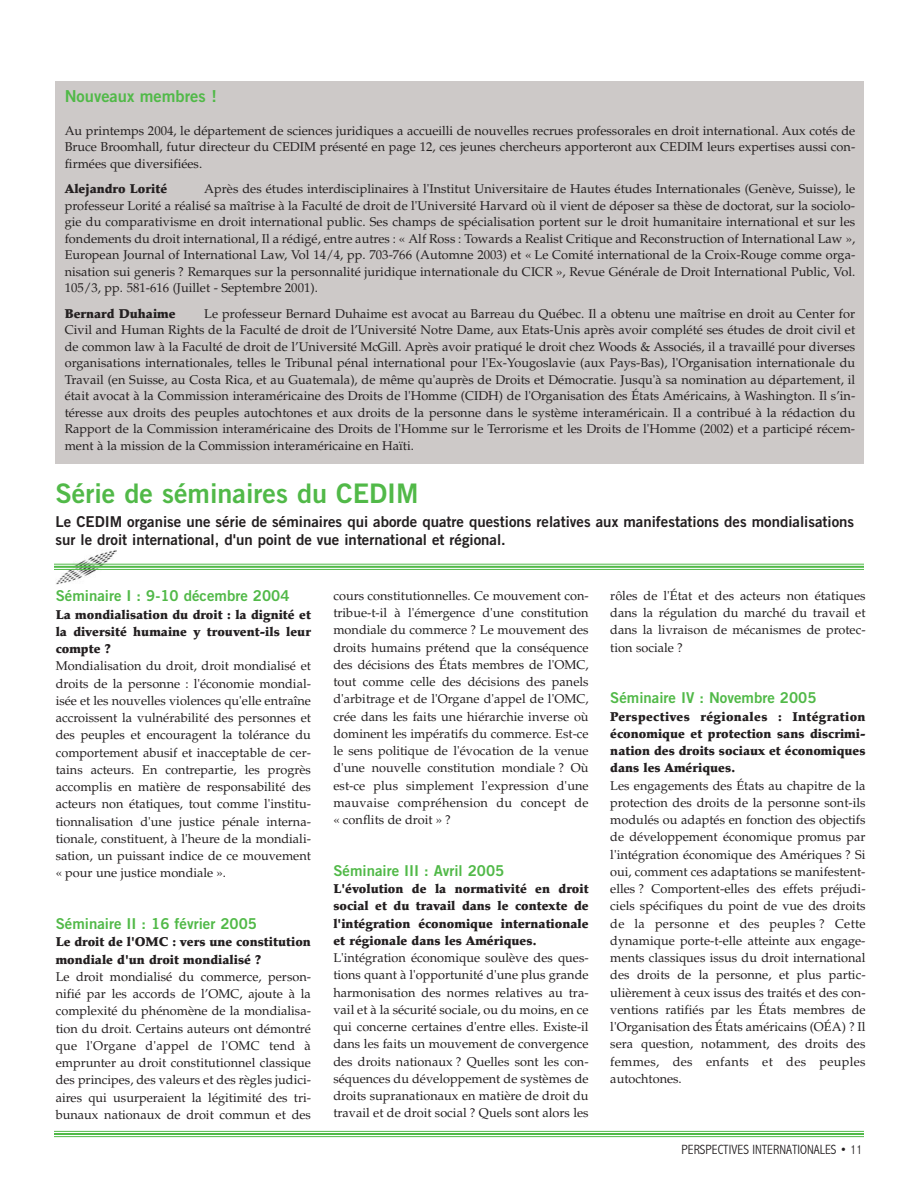
<style>
.page{position:relative;width:918px;height:1188px;background:#fff}
.page>*{position:absolute;margin:0;border:0;box-sizing:border-box;transform-origin:0 0}
.t1{font:27px "Trade Gothic Bold Two";color:#51b948}
.t2{font:16.5px "Trade Gothic Bold Two";color:#51b948}
.t3{font:15px/18px "Trade Gothic Bold Two";color:#231f20}
.t4{font:15px "Trade Gothic Bold Two";color:#51b948}
.t5{font:300 condensed 13.5px "Abadi";color:#231f20}
.t6{font:12.75px/17.2px "Palatino";color:#231f20;text-align:justify}
.t7{font:900 12.75px/17.2px "Palatino";color:#231f20;text-align:justify}
</style>
<div class="page">
<img style="left:56px;top:550px;width:60px;height:35px">
<hr style="left:54px;top:1131px;width:810px;height:1px;background:#51b948">
<hr style="left:54px;top:1133px;width:810px;height:2px;background:#51b948">
<hr style="left:54px;top:1136px;width:810px;height:1px;background:#51b948">
<div style="left:56px;top:81px;width:808px;height:383px;background:#cdc9c8"></div>
<hr style="left:54px;top:564px;width:810px;height:1px;background:#51b948">
<hr style="left:54px;top:566px;width:810px;height:2px;background:#51b948">
<hr style="left:54px;top:569px;width:810px;height:1px;background:#51b948">
<p class="t2" style="left:65px;top:90px;width:154px">Nouveaux membres !</p>
<p class="t6" style="left:65px;top:124px;width:792px;line-height:16.5px">Au printemps 2004, le département de sciences juridiques a accueilli de nouvelles recrues professorales en droit international. Aux cotés de Bruce Broomhall, futur directeur du CEDIM présenté en page 12, ces jeunes chercheurs apporteront aux CEDIM leurs expertises aussi con&shy;firmées que diversifiées.</p>
<p class="t7" style="left:65px;top:182px;width:104px">Alejandro Lorité</p>
<p class="t6" style="left:65px;top:182px;width:792px;line-height:16.5px;text-indent:140px">Après des études interdisciplinaires à l'Institut Universitaire de Hautes études Internationales (Genève, Suisse), le professeur Lorité a réalisé sa maîtrise à la Faculté de droit de l'Université Harvard où il vient de déposer sa thèse de doctorat, sur la sociolo&shy;gie du comparativisme en droit international public. Ses champs de spécialisation portent sur le droit humanitaire international et sur les fondements du droit international, Il a rédigé, entre autres : « Alf Ross : Towards a Realist Critique and Reconstruction of International Law », European Journal of International Law, Vol 14/4, pp. 703-766 (Automne 2003) et « Le Comité international de la Croix-Rouge comme orga&shy;nisation sui generis ? Remarques sur la personnalité juridique internationale du CICR », Revue Générale de Droit International Public, Vol.<br>105/3, pp. 581-616 (Juillet - Septembre 2001).</p>
<p class="t7" style="left:65px;top:306px;width:112px">Bernard Duhaime</p>
<p class="t6" style="left:65px;top:307px;width:792px;line-height:16.5px;text-indent:140px">Le professeur Bernard Duhaime est avocat au Barreau du Québec. Il a obtenu une maîtrise en droit au Center for Civil and Human Rights de la Faculté de droit de l’Université Notre Dame, aux Etats-Unis après avoir complété ses études de droit civil et de common law à la Faculté de droit de l’Université McGill. Après avoir pratiqué le droit chez Woods &amp; Associés, il a travaillé pour diverses organisations internationales, telles le Tribunal pénal international pour l'Ex-Yougoslavie (aux Pays-Bas), l'Organisation internationale du Travail (en Suisse, au Costa Rica, et au Guatemala), de même qu'auprès de Droits et Démocratie. Jusqu'à sa nomination au département, il était avocat à la Commission interaméricaine des Droits de l'Homme (CIDH) de l'Organisation des États Américains, à Washington. Il s’in&shy;téresse aux droits des peuples autochtones et aux droits de la personne dans le système interaméricain. Il a contribué à la rédaction du Rapport de la Commission interaméricaine des Droits de l'Homme sur le Terrorisme et les Droits de l'Homme (2002) et a participé récem&shy;ment à la mission de la Commission interaméricaine en Haïti.</p>
<h1 class="t1" style="left:56px;top:484px;width:365px">Série de séminaires du CEDIM</h1>
<p class="t3" style="left:56px;top:514px;width:800px">Le CEDIM organise une série de séminaires qui aborde quatre questions relatives aux manifestations des mondialisations sur le droit international, d'un point de vue international et régional.</p>
<p class="t4" style="left:56px;top:591px;width:235px">Séminaire I : 9-10 décembre 2004</p>
<p class="t7" style="left:56px;top:607px;width:257px">La mondialisation du droit : la dignité et la diversité humaine y trouvent-ils leur compte ?</p>
<p class="t6" style="left:56px;top:659px;width:257px">Mondialisation du droit, droit mondialisé et droits de la personne : l'économie mondial&shy;isée et les nouvelles violences qu'elle entraîne accroissent la vulnérabilité des personnes et des peuples et encouragent la tolérance du comportement abusif et inacceptable de cer&shy;tains acteurs. En contrepartie, les progrès accomplis en matière de responsabilité des acteurs non étatiques, tout comme l'institu&shy;tionnalisation d'une justice pénale interna&shy;tionale, constituent, à l'heure de la mondiali&shy;sation, un puissant indice de ce mouvement « pour une justice mondiale ».</p>
<p class="t4" style="left:56px;top:918px;width:203px">Séminaire II : 16 février 2005</p>
<p class="t7" style="left:56px;top:935px;width:257px">Le droit de l'OMC : vers une constitution mondiale d'un droit mondialisé ?</p>
<p class="t6" style="left:56px;top:969px;width:257px">Le droit mondialisé du commerce, person&shy;nifié par les accords de l’OMC, ajoute à la complexité du phénomène de la mondialisa&shy;tion du droit. Certains auteurs ont démontré que l'Organe d'appel de l'OMC tend à emprunter au droit constitutionnel classique des principes, des valeurs et des règles judici&shy;aires qui usurperaient la légitimité des tri&shy;bunaux nationaux de droit commun et des</p>
<p class="t6" style="left:333px;top:588px;width:257px">cours constitutionnelles. Ce mouvement con&shy;tribue-t-il à l'émergence d'une constitution mondiale du commerce ? Le mouvement des droits humains prétend que la conséquence des décisions des États membres de l'OMC, tout comme celle des décisions des panels d'arbitrage et de l'Organe d'appel de l'OMC, crée dans les faits une hiérarchie inverse où dominent les impératifs du commerce. Est-ce le sens politique de l'évocation de la venue d'une nouvelle constitution mondiale ? Où est-ce plus simplement l'expression d'une mauvaise compréhension du concept de « conflits de droit » ?</p>
<p class="t4" style="left:333px;top:865px;width:173px">Séminaire III : Avril 2005</p>
<p class="t7" style="left:333px;top:881px;width:257px">L'évolution de la normativité en droit social et du travail dans le contexte de l'intégration économique internationale et régionale dans les Amériques.</p>
<p class="t6" style="left:333px;top:951px;width:257px">L'intégration économique soulève des ques&shy;tions quant à l'opportunité d'une plus grande harmonisation des normes relatives au tra&shy;vail et à la sécurité sociale, ou du moins, en ce qui concerne certaines d'entre elles. Existe-il dans les faits un mouvement de convergence des droits nationaux ? Quelles sont les con&shy;séquences du développement de systèmes de droits supranationaux en matière de droit du travail et de droit social ? Quels sont alors les</p>
<p class="t6" style="left:610px;top:588px;width:257px">rôles de l'État et des acteurs non étatiques dans la régulation du marché du travail et dans la livraison de mécanismes de protec&shy;tion sociale ?</p>
<p class="t4" style="left:610px;top:693px;width:208px">Séminaire IV : Novembre 2005</p>
<p class="t7" style="left:610px;top:709px;width:257px">Perspectives régionales : Intégration économique et protection sans discrimi&shy;nation des droits sociaux et économiques dans les Amériques.</p>
<p class="t6" style="left:610px;top:778px;width:257px">Les engagements des États au chapitre de la protection des droits de la personne sont-ils modulés ou adaptés en fonction des objectifs de développement économique promus par l'intégration économique des Amériques ? Si oui, comment ces adaptations se manifestent&shy;elles ? Comportent-elles des effets préjudi&shy;ciels spécifiques du point de vue des droits de la personne et des peuples ? Cette dynamique porte-t-elle atteinte aux engage&shy;ments classiques issus du droit international des droits de la personne, et plus partic&shy;ulièrement à ceux issus des traités et des con&shy;ventions ratifiés par les États membres de l'Organisation des États américains (OÉA) ? Il sera question, notamment, des droits des femmes, des enfants et des peuples autochtones.</p>
<p class="t5" style="left:681px;top:1141px;width:183px">PERSPECTIVES INTERNATIONALES • 11</p>
</div>
